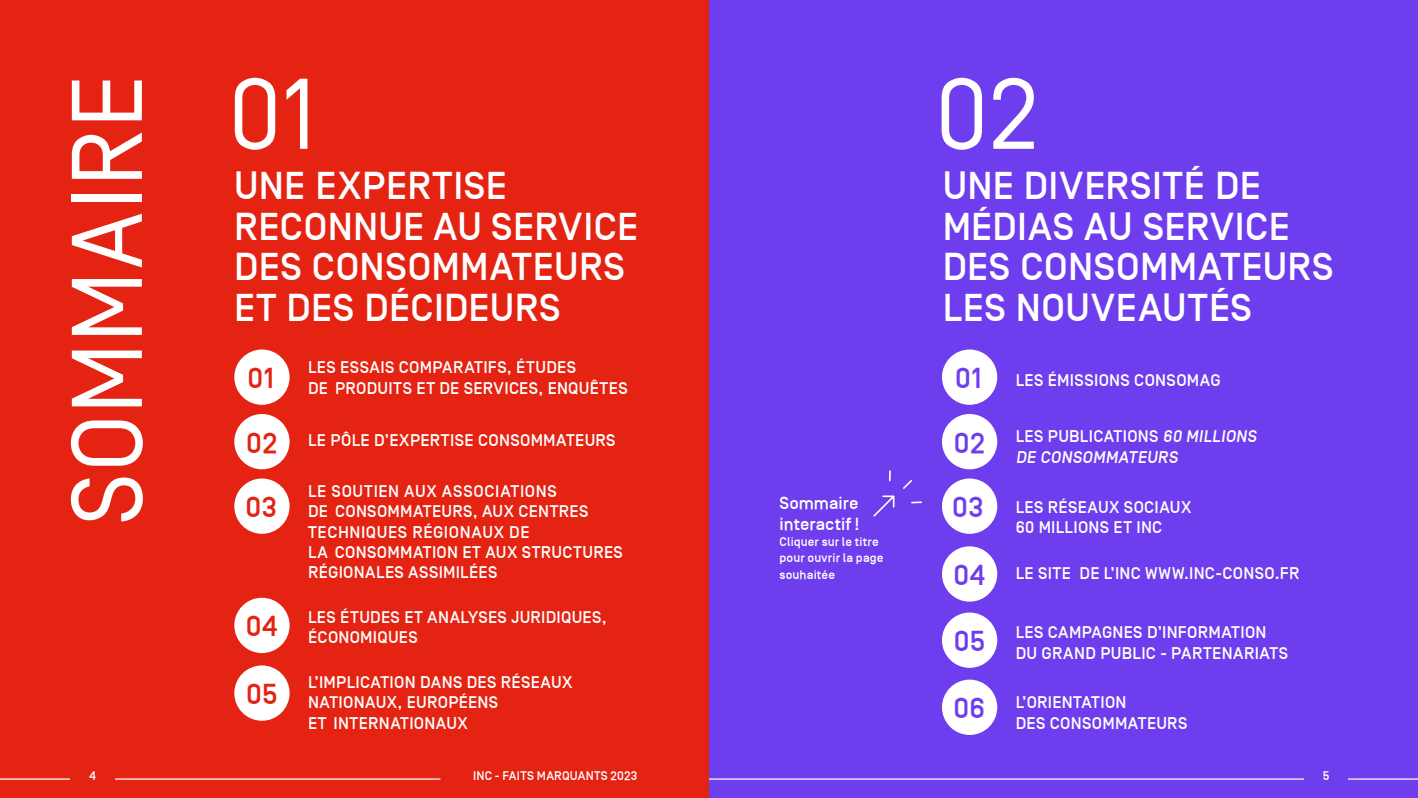
<style>
.page{position:relative;width:1418px;height:798px;background:#fff}
.page>*{position:absolute;margin:0;border:0;box-sizing:border-box;transform-origin:0 0}
.t1{font:100px "Simplon BP";color:#fff}
.t2{font:500 38.75px/40.6px "Simplon BP";letter-spacing:.01em;color:#fff}
.t3{font:500 28.88px "Simplon BP";color:#6e3ded}
.t4{font:500 28.88px "Simplon BP";color:#e42312}
.t5{font:500 17.5px/20.4px "Simplon BP";color:#fff}
.t6{font:500 16.88px/20.4px "Simplon BP";letter-spacing:.02em;color:#fff}
.t7{font:500 12.5px/16.2px "Simplon BP";letter-spacing:.01em;color:#fff}
.s1{font-size:28.88px;color:#e42312}
.s2{font-size:28.88px;color:#6e3ded}
</style>
<div class="page">
<div style="left:0;top:0;width:709px;height:797px;background:#e42312"></div>
<div style="left:709px;top:0;width:708px;height:797px;background:#6e3ded"></div>
<svg style="left:873px;top:470px;width:49px;height:47px"></svg>
<div style="left:234px;top:349px;width:55px;height:55px;background:#fff;border-radius:50%"></div>
<div style="left:234px;top:414px;width:55px;height:55px;background:#fff;border-radius:50%"></div>
<div style="left:234px;top:478px;width:55px;height:55px;background:#fff;border-radius:50%"></div>
<div style="left:234px;top:597px;width:55px;height:55px;background:#fff;border-radius:50%"></div>
<div style="left:234px;top:665px;width:55px;height:55px;background:#fff;border-radius:50%"></div>
<div style="left:942px;top:349px;width:55px;height:55px;background:#fff;border-radius:50%"></div>
<div style="left:942px;top:414px;width:55px;height:55px;background:#fff;border-radius:50%"></div>
<div style="left:942px;top:478px;width:55px;height:55px;background:#fff;border-radius:50%"></div>
<div style="left:942px;top:546px;width:55px;height:55px;background:#fff;border-radius:50%"></div>
<div style="left:942px;top:612px;width:55px;height:55px;background:#fff;border-radius:50%"></div>
<div style="left:942px;top:679px;width:55px;height:55px;background:#fff;border-radius:50%"></div>
<hr style="left:115px;top:778px;width:325px;height:1px;background:#fff">
<hr style="left:0;top:778px;width:70px;height:1px;background:#fff">
<hr style="left:709px;top:778px;width:594px;height:1px;background:#fff">
<hr style="left:1347px;top:778px;width:70px;height:1px;background:#fff">
<h1 class="t1" style="left:54px;top:525px;width:452px;rotate:-90deg">SOMMAIRE</h1>
<h1 class="t1" style="left:228px;top:61px;width:89px">01</h1>
<h2 class="t2" style="left:234px;top:165px;width:405px">UNE EXPERTISE<br>RECONNUE AU SERVICE<br>DES CONSOMMATEURS<br>ET DES DÉCIDEURS</h2>
<p class="t6" style="left:247px;top:357px;width:381px;text-align:center">LES ESSAIS COMPARATIFS, ÉTUDES<br><sup>01</sup> DE PRODUITS ET DE SERVICES, ENQUÊTES</p>
<p class="t6" style="left:246px;top:430px;width:371px"><span class="s1">02</span> LE PÔLE D’EXPERTISE CONSOMMATEURS</p>
<p class="t6" style="left:308px;top:481px;width:316px">LE SOUTIEN AUX ASSOCIATIONS<br>DE CONSOMMATEURS, AUX CENTRES<br>TECHNIQUES RÉGIONAUX DE<br>LA CONSOMMATION ET AUX STRUCTURES<br>RÉGIONALES ASSIMILÉES</p>
<h3 class="t4" style="left:245px;top:491px;width:33px">03</h3>
<p class="t6" style="left:246px;top:606px;width:362px;text-indent:62px">LES ÉTUDES ET ANALYSES JURIDIQUES,<br><sup>04</sup> ÉCONOMIQUES</p>
<p class="t6" style="left:308px;top:671px;width:266px">L’IMPLICATION DANS DES RÉSEAUX<br>NATIONAUX, EUROPÉENS<br>ET INTERNATIONAUX</p>
<h3 class="t4" style="left:246px;top:678px;width:33px">05</h3>
<p class="t5" style="left:779px;top:493px;width:81px">Sommaire interactif !</p>
<p class="t7" style="left:779px;top:533px;width:105px">Cliquer sur le titre pour ouvrir la page souhaitée</p>
<h1 class="t1" style="left:935px;top:61px;width:105px">02</h1>
<h2 class="t2" style="left:942px;top:165px;width:392px">UNE DIVERSITÉ DE<br>MÉDIAS AU SERVICE<br>DES CONSOMMATEURS<br>LES NOUVEAUTÉS</h2>
<p class="t6" style="left:955px;top:369px;width:267px"><span class="s2">01</span> LES ÉMISSIONS CONSOMAG</p>
<h3 class="t3" style="left:953px;top:427px;width:33px">02</h3>
<h3 class="t3" style="left:952px;top:491px;width:33px">03</h3>
<p class="t6" style="left:1015px;top:426px;width:245px">LES PUBLICATIONS 60 MILLIONS<br>DE CONSOMMATEURS</p>
<p class="t6" style="left:1015px;top:496px;width:177px">LES RÉSEAUX SOCIAUX<br>60 MILLIONS ET INC</p>
<p class="t6" style="left:953px;top:563px;width:347px"><span class="s2">04</span> LE SITE DE L’INC WWW.INC-CONSO.FR</p>
<p class="t6" style="left:953px;top:622px;width:336px;text-indent:62px">LES CAMPAGNES D’INFORMATION<br><sup>05</sup> DU GRAND PUBLIC - PARTENARIATS</p>
<p class="t6" style="left:1015px;top:692px;width:173px">L’ORIENTATION<br>DES CONSOMMATEURS</p>
<h3 class="t3" style="left:953px;top:692px;width:33px">06</h3>
<p class="t7" style="left:90px;top:767px;width:8px">4</p>
<p class="t7" style="left:473px;top:767px;width:166px">INC - FAITS MARQUANTS 2023</p>
<p class="t7" style="left:1322px;top:767px;width:8px">5</p>
</div>
